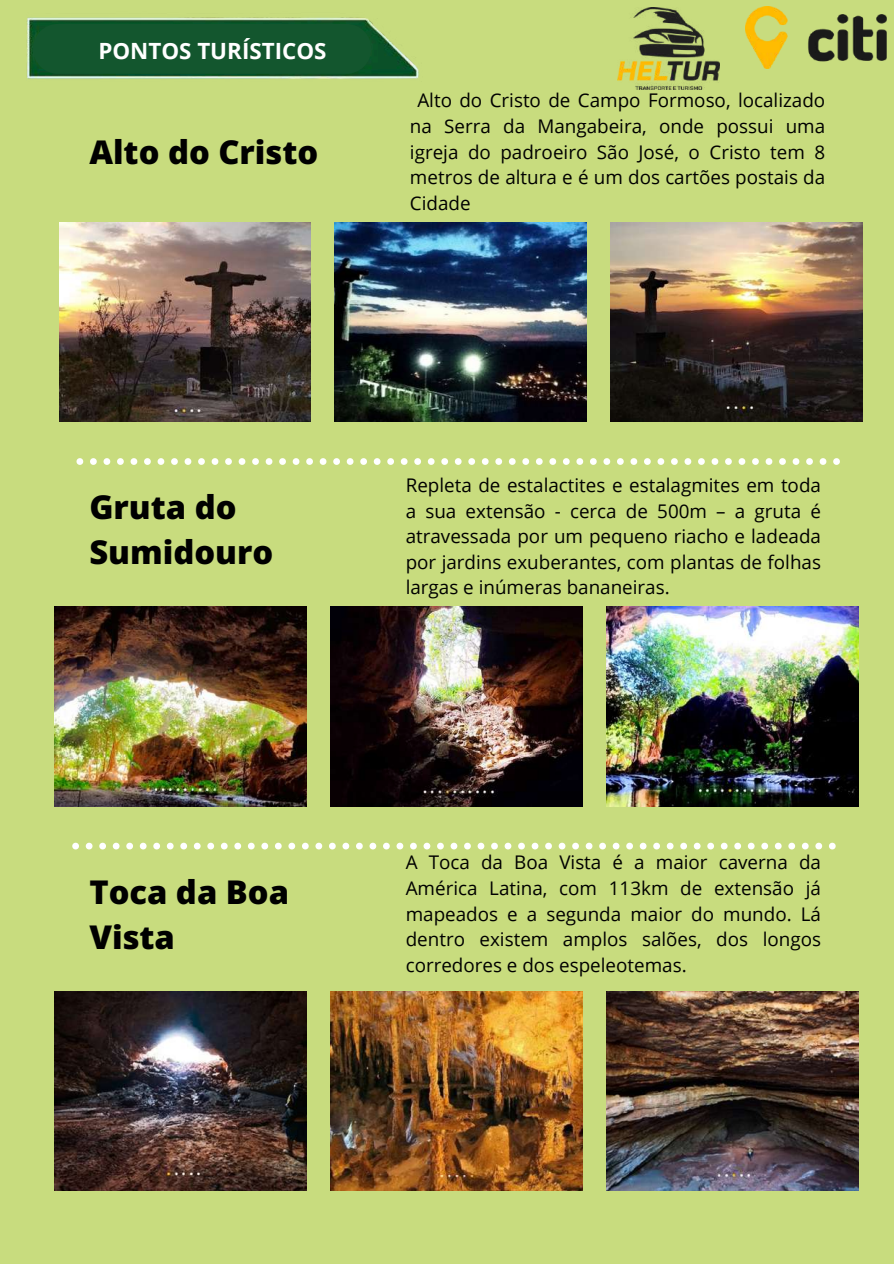
<style>
.page{position:relative;width:894px;height:1264px;background:#fff}
.page>*{position:absolute;margin:0;border:0;box-sizing:border-box;transform-origin:0 0}
.t1{font:800 32.7px/45px "Open Sans";color:#000}
.t2{font:700 22.35px "Open Sans";color:#fff}
.t3{font:18.75px/25.7px "Open Sans";color:#000;text-align:justify}
</style>
<div class="page">
<div style="left:0;top:0;width:893px;height:1263px;background:#c8dc7e"></div>
<img style="left:27px;top:17px;width:392px;height:62px">
<div style="left:33px;top:24px;width:338px;height:50px;background:#13562e"></div>
<img style="left:335px;top:222px;width:251px;height:200px">
<img style="left:610px;top:222px;width:252px;height:200px">
<img style="left:59px;top:222px;width:252px;height:200px">
<svg style="left:76px;top:458px;width:763px;height:7px"></svg>
<img style="left:330px;top:607px;width:252px;height:199px">
<img style="left:606px;top:607px;width:252px;height:199px">
<img style="left:55px;top:607px;width:251px;height:199px">
<svg style="left:72px;top:842px;width:763px;height:7px"></svg>
<img style="left:330px;top:991px;width:252px;height:199px">
<img style="left:606px;top:991px;width:252px;height:199px">
<img style="left:55px;top:991px;width:251px;height:199px">
<img style="left:745px;top:7px;width:140px;height:62px">
<img style="left:617px;top:8px;width:101px;height:82px">
<p class="t2" style="left:98px;top:35px;width:229px">PONTOS TURÍSTICOS</p>
<h1 class="t1" style="left:89px;top:129px;width:230px">Alto do Cristo</h1>
<p class="t3" style="left:410px;top:87px;width:416px;text-indent:7px">Alto do Cristo de Campo Formoso, localizado na Serra da Mangabeira, onde possui uma igreja do padroeiro São José, o Cristo tem 8 metros de altura e é um dos cartões postais da Cidade</p>
<h1 class="t1" style="left:89px;top:484px;width:185px">Gruta do<br>Sumidouro</h1>
<h1 class="t1" style="left:89px;top:868px;width:201px">Toca da Boa<br>Vista</h1>
<p class="t3" style="left:405px;top:472px;width:416px">Repleta de estalactites e estalagmites em toda a sua extensão - cerca de 500m – a gruta é atravessada por um pequeno riacho e ladeada por jardins exuberantes, com plantas de folhas largas e inúmeras bananeiras.</p>
<p class="t3" style="left:405px;top:849px;width:416px">A Toca da Boa Vista é a maior caverna da América Latina, com 113km de extensão já mapeados e a segunda maior do mundo. Lá dentro existem amplos salões, dos longos corredores e dos espeleotemas.</p>
</div>
